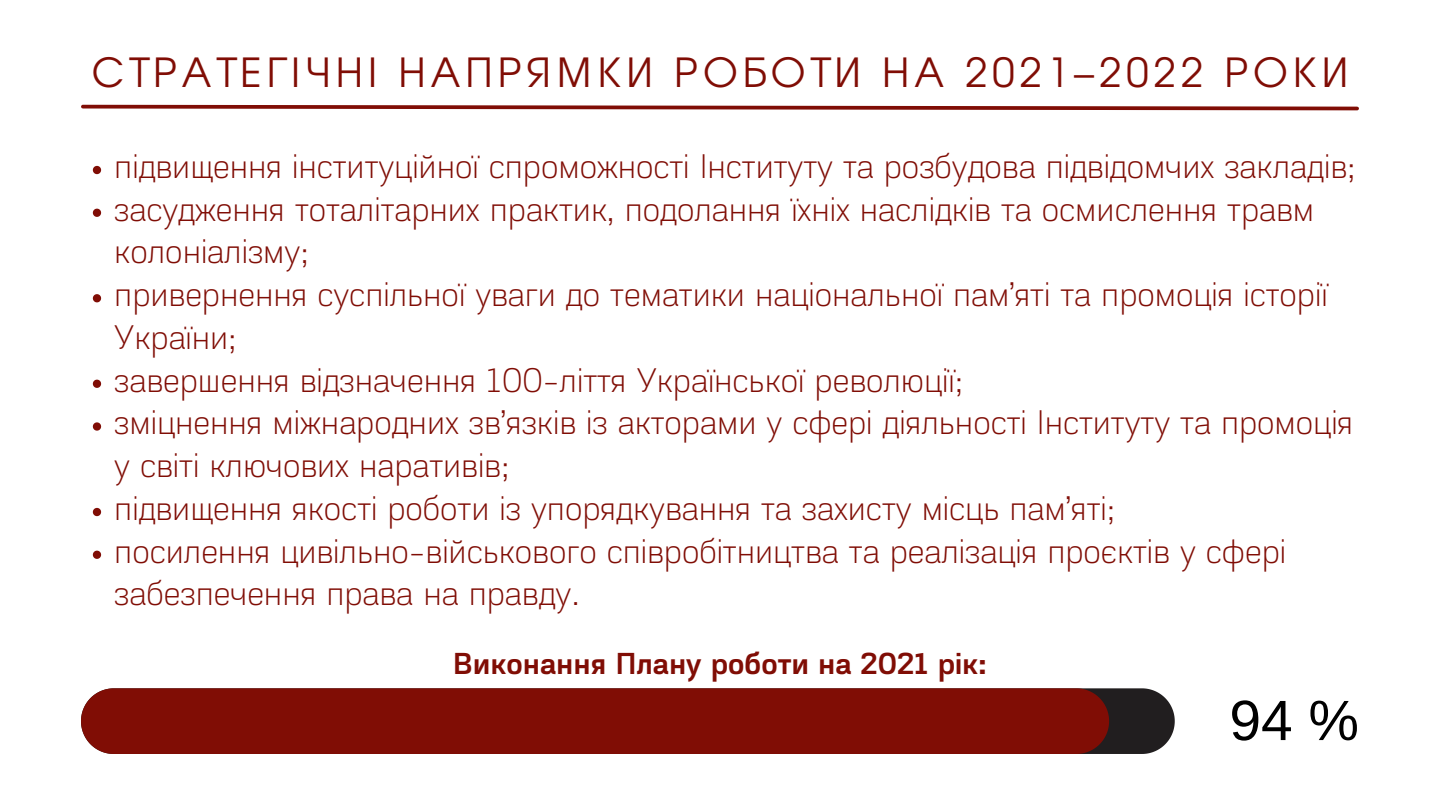
<style>
.page{position:relative;width:1440px;height:810px;background:#fff}
.page>*{position:absolute;margin:0;border:0;box-sizing:border-box;transform-origin:0 0}
.t1{font:56.8px "Arimo";color:#000}
.t2{font:40px "Te X Gyre Adventor";letter-spacing:.125em;color:#800d05}
.t3{font:36px/42.8px "Akzentica 4 F Light";color:#800d05}
.t4{font:700 32px "Akzentica 4 F Semi";color:#800d05}
</style>
<div class="page">
<svg style="left:81px;top:104px;width:1278px;height:7px"></svg>
<svg style="left:93px;top:166px;width:8px;height:8px"></svg>
<svg style="left:93px;top:209px;width:8px;height:8px"></svg>
<svg style="left:93px;top:294px;width:8px;height:8px"></svg>
<svg style="left:93px;top:380px;width:8px;height:8px"></svg>
<svg style="left:93px;top:422px;width:8px;height:9px"></svg>
<svg style="left:93px;top:508px;width:8px;height:8px"></svg>
<svg style="left:93px;top:551px;width:8px;height:8px"></svg>
<svg style="left:1109px;top:688px;width:66px;height:66px;background:#3a3738"></svg>
<div style="left:81px;top:688px;width:1028px;height:66px;background:#800d05"></div>
<p class="t2" style="left:92px;top:40px;width:1258px">СТРАТЕГІЧНІ НАПРЯМКИ РОБОТИ НА 2021–2022 РОКИ</p>
<p class="t3" style="left:114px;top:148px;width:1243px">підвищення інституційної спроможності Інституту та розбудова підвідомчих закладів; засудження тоталітарних практик, подолання їхніх наслідків та осмислення травм колоніалізму;<br>привернення суспільної уваги до тематики національної пам’яті та промоція історії України;<br>завершення відзначення 100-ліття Української революції;<br>зміцнення міжнародних зв’язків із акторами у сфері діяльності Інституту та промоція у світі ключових наративів;<br>підвищення якості роботи із упорядкування та захисту місць пам’яті;<br>посилення цивільно-військового співробітництва та реалізація проєктів у сфері забезпечення права на правду.</p>
<p class="t4" style="left:453px;top:651px;width:536px">Виконання Плану роботи на 2021 рік:</p>
<h1 class="t1" style="left:1229px;top:689px;width:131px">94 %</h1>
</div>
